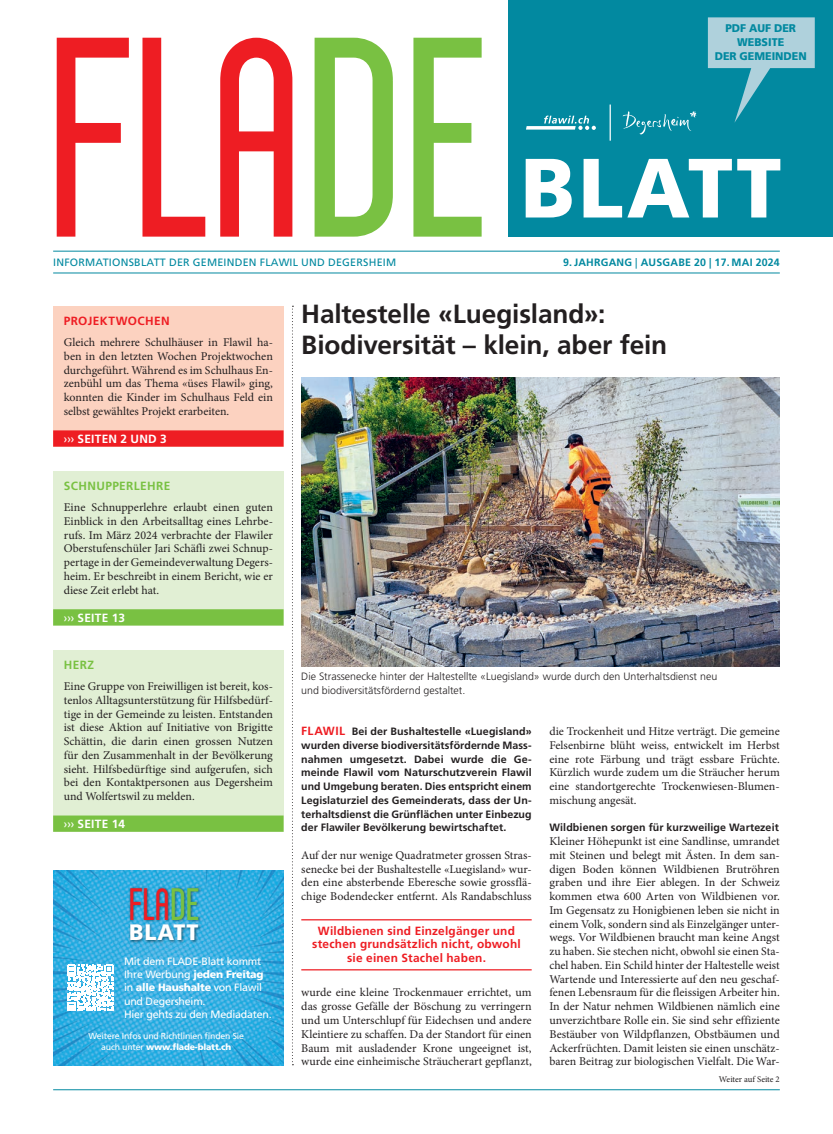
<style>
.page{position:relative;width:833px;height:1134px;background:#fff}
.page>*{position:absolute;margin:0;border:0;box-sizing:border-box;transform-origin:0 0}
.t1{font:284.12px "Sigward";color:#ee1d23;scale:.94 1}
.t2{font:900 84px "Frutiger LT Std";letter-spacing:.04em;color:#fff}
.t3{font:45.38px "Sigward";color:#ee1d23;scale:.94 1}
.t4{font:700 26.25px/31.2px "Frutiger LT Std";letter-spacing:-.005em;color:#231f20}
.t5{font:900 22.38px "Frutiger LT Std";letter-spacing:.04em;color:#fff}
.t6{font:11.88px/13.8px "Minion Pro";color:#231f20;text-align:justify}
.t7{font:700 11.88px/13.8px "Frutiger LT Std";letter-spacing:.02em;color:#ee1d23;text-align:center}
.t8{font:700 11.88px "Frutiger LT Std";letter-spacing:.02em;color:#fff}
.t9{font:700 11.88px "Frutiger LT Std";letter-spacing:.035em;color:#79c142}
.t10{font:900 11.12px/13.9px "Frutiger LT Std";color:#0289a0;text-align:center;scale:.96 1}
.t11{font:700 10.62px/13.8px "Frutiger LT Std";letter-spacing:.005em;color:#231f20;text-align:justify}
.t12{font:300 10.62px/13.8px "Frutiger LT Std";color:#231f20}
.t13{font:10.62px/13.1px "Frutiger LT Std";letter-spacing:-.02em;color:#fff}
.t14{font:10.62px "Frutiger LT Std";letter-spacing:.02em;color:#0289a0}
.t15{font:700 10.62px "Frutiger LT Std";letter-spacing:.02em;color:#0289a0}
.t16{font:8.75px/10.5px "Frutiger LT Std";letter-spacing:-.02em;color:#fff;text-align:center}
.t17{font:8.75px "Minion Pro";letter-spacing:-.005em;color:#231f20}
.s1{color:#79c142}
.s2{font-weight:400}
.s3{font-weight:900}
.s4{font-size:11.88px;color:#ee1d23}
</style>
<div class="page">
<hr style="left:53px;top:251px;width:727px;height:1px;background:#0289a0">
<hr style="left:53px;top:272px;width:727px;height:1px;background:#0289a0">
<div style="left:508px;top:0;width:325px;height:237px;background:#0289a0"></div>
<svg style="left:526px;top:116px;width:70px;height:14px"></svg>
<svg style="left:622px;top:111px;width:75px;height:24px"></svg>
<hr style="left:609px;top:105px;width:2px;height:36px;background:#fff">
<svg style="left:708px;top:17px;width:106px;height:106px"></svg>
<hr style="left:53px;top:1089px;width:727px;height:1px;background:#0289a0">
<svg style="left:292px;top:306px;width:1px;height:759px"></svg>
<img style="left:53px;top:870px;width:230px;height:195px">
<svg style="left:67px;top:965px;width:46px;height:46px"></svg>
<div style="left:128px;top:886px;width:74px;height:57px;background:#231f20;opacity:.5"></div>
<hr style="left:301px;top:919px;width:230px;height:1px;background:#ee1d23">
<hr style="left:301px;top:969px;width:230px;height:1px;background:#ee1d23">
<div style="left:53px;top:306px;width:230px;height:140px;background:#fcd2c0"></div>
<div style="left:53px;top:430px;width:230px;height:17px;background:#ee1d23"></div>
<div style="left:53px;top:650px;width:230px;height:181px;background:#e1efd4"></div>
<div style="left:53px;top:815px;width:230px;height:17px;background:#79c142"></div>
<div style="left:53px;top:471px;width:230px;height:154px;background:#e1efd4"></div>
<div style="left:53px;top:609px;width:230px;height:16px;background:#79c142"></div>
<img style="left:301px;top:378px;width:479px;height:288px">
<h1 class="t1" style="left:57px;top:18px;width:472px">FlA<span class="s1">DE</span></h1>
<p class="t14" style="left:53px;top:256px;width:344px">INFORMATIONSBLATT DER GEMEINDEN FLAWIL UND DEGERSHEIM</p>
<p class="t10" style="left:714px;top:21px;width:98px">PDF AUF DER<br>WEBSITE<br>DER GEMEINDEN</p>
<h2 class="t2" style="left:521px;top:137px;width:262px">BLATT</h2>
<p class="t15" style="left:563px;top:256px;width:218px">9.JAHRGANG <span class="s2">|</span> AUSGABE 20 | 17. MAI 2024</p>
<p class="t7" style="left:64px;top:314px;width:107px">PROJEKTWOCHEN</p>
<p class="t6" style="left:64px;top:335px;width:211px">Gleich mehrere Schulhäuser in Flawil ha&shy;ben in den letzten Wochen Projektwochen durchgeführt. Während es im Schulhaus En&shy;zenbühl um das Thema «üses Flawil» ging, konnten die Kinder im Schulhaus Feld ein selbst gewähltes Projekt erarbeiten.</p>
<p class="t8" style="left:64px;top:432px;width:105px"><span class="s2">›››</span> SEITEN 2 UND 3</p>
<p class="t9" style="left:64px;top:479px;width:108px">SCHNUPPERLEHRE</p>
<p class="t6" style="left:64px;top:501px;width:211px">Eine Schnupperlehre erlaubt einen guten Einblick in den Arbeitsalltag eines Lehrbe&shy;rufs. Im März 2024 verbrachte der Flawiler Oberstufenschüler Jari Schäfli zwei Schnup&shy;pertage in der Gemeindeverwaltung Degers&shy;heim. Er beschreibt in einem Bericht, wie er diese Zeit erlebt hat.</p>
<p class="t8" style="left:64px;top:610px;width:63px"><span class="s2">›››</span> SEITE 13</p>
<p class="t9" style="left:64px;top:658px;width:32px">HERZ</p>
<p class="t6" style="left:64px;top:679px;width:211px">Eine Gruppe von Freiwilligen ist bereit, kos&shy;tenlos Alltagsunterstützung für Hilfsbedürf&shy;tige in der Gemeinde zu leisten. Entstanden ist diese Aktion auf Initiative von Brigitte Schättin, die darin einen grossen Nutzen für den Zusammenhalt in der Bevölkerung sieht. Hilfsbedürftige sind aufgerufen, sich bei den Kontaktpersonen aus Degersheim und Wolfertswil zu melden.</p>
<p class="t8" style="left:64px;top:817px;width:63px"><span class="s2">›››</span> SEITE 14</p>
<h3 class="t3" style="left:130px;top:885px;width:77px">FlA<span class="s1">DE</span></h3>
<h3 class="t5" style="left:129px;top:919px;width:71px">BLATT</h3>
<p class="t13" style="left:124px;top:955px;width:149px">Mit dem FLADE-Blatt kommt<br>Ihre Werbung <span class="s3">jeden Freitag </span>in <span class="s3">alle Haushalte</span> von Flawil und Degersheim.<br>Hier gehts zu den Mediadaten.</p>
<p class="t16" style="left:88px;top:1031px;width:157px">Weitere Infos und Richtlinien finden Sie auch unter <span class="s3">www.flade-blatt.ch</span></p>
<h3 class="t4" style="left:301px;top:298px;width:367px">Haltestelle «Luegisland»:<br>Biodiversität – klein, aber fein</h3>
<p class="t12" style="left:301px;top:670px;width:417px">Die Strassenecke hinter der Haltestellte «Luegisland» wurde durch den Unterhaltsdienst neu und biodiversitätsfördernd gestaltet.</p>
<p class="t11" style="left:301px;top:725px;width:232px"><span class="s4">FLAWIL</span> Bei der Bushaltestelle «Luegisland» wurden diverse biodiversitätsfördernde Mass&shy;nahmen umgesetzt. Dabei wurde die Ge&shy;meinde Flawil vom Naturschutzverein Flawil und Umgebung beraten. Dies entspricht einem Legislaturziel des Gemeinderats, dass der Un&shy;terhaltsdienst die Grünflächen unter Einbezug der Flawiler Bevölkerung bewirtschaftet.</p>
<p class="t6" style="left:301px;top:848px;width:232px">Auf der nur wenige Quadratmeter grossen Stras&shy;senecke bei der Bushaltestelle «Luegisland» wur&shy;den eine absterbende Eberesche sowie grossflä&shy;chige Bodendecker entfernt. Als Randabschluss</p>
<p class="t7" style="left:312px;top:924px;width:210px">Wildbienen sind Einzelgänger und stechen grundsätzlich nicht, obwohl sie einen Stachel haben.</p>
<p class="t6" style="left:301px;top:986px;width:232px">wurde eine kleine Trockenmauer errichtet, um das grosse Gefälle der Böschung zu verringern und um Unterschlupf für Eidechsen und andere Kleintiere zu schaffen. Da der Standort für einen Baum mit ausladender Krone ungeeignet ist, wurde eine einheimische Sträucherart gepflanzt,</p>
<p class="t6" style="left:549px;top:725px;width:232px">die Trockenheit und Hitze verträgt. Die gemeine Felsenbirne blüht weiss, entwickelt im Herbst eine rote Färbung und trägt essbare Früchte.<br>Kürzlich wurde zudem um die Sträucher herum eine standortgerechte Trockenwiesen-Blumen&shy;mischung angesät.</p>
<p class="t11" style="left:549px;top:821px;width:231px">Wildbienen sorgen für kurzweilige Wartezeit</p>
<p class="t6" style="left:549px;top:835px;width:232px">Kleiner Höhepunkt ist eine Sandlinse, umrandet mit Steinen und belegt mit Ästen. In dem san&shy;digen Boden können Wildbienen Brutröhren graben und ihre Eier ablegen. In der Schweiz kommen etwa 600 Arten von Wildbienen vor.<br>Im Gegensatz zu Honigbienen leben sie nicht in einem Volk, sondern sind als Einzelgänger unter&shy;wegs. Vor Wildbienen braucht man keine Angst zu haben. Sie stechen nicht, obwohl sie einen Sta&shy;chel haben. Ein Schild hinter der Haltestelle weist Wartende und Interessierte auf den neu geschaf&shy;fenen Lebensraum für die fleissigen Arbeiter hin.<br>In der Natur nehmen Wildbienen nämlich eine unverzichtbare Rolle ein. Sie sind sehr effiziente Bestäuber von Wildpflanzen, Obstbäumen und Ackerfrüchten. Damit leisten sie einen unschätz&shy;baren Beitrag zur biologischen Vielfalt. Die War-</p>
<p class="t17" style="left:719px;top:1073px;width:62px">Weiter auf Seite 2</p>
</div>
